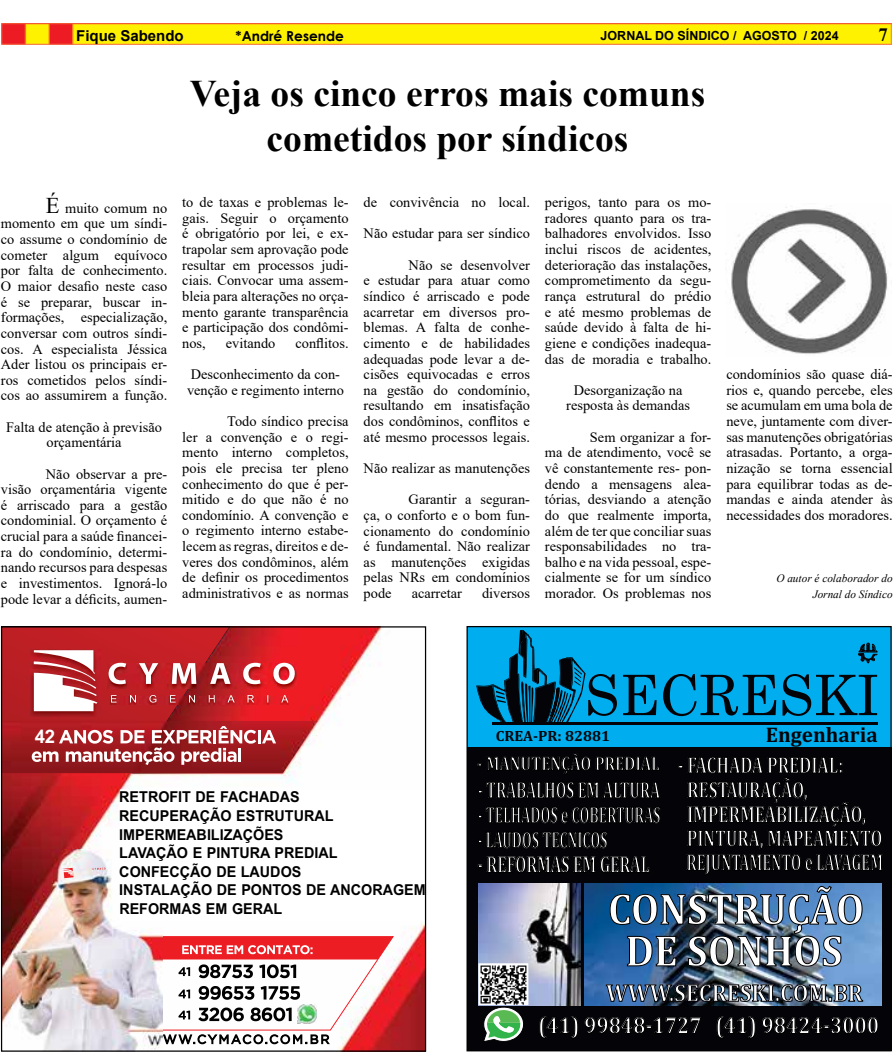
<style>
.page{position:relative;width:893px;height:1053px;background:#fff}
.page>*{position:absolute;margin:0;border:0;box-sizing:border-box;transform-origin:0 0}
.t1{font:55.75px "Century Schoolbook";color:#040408}
.t2{font:700 44.12px/41.8px "Cambria";color:#fff;text-align:center;scale:.92 1}
.t3{font:700 37.5px/45px "Times New Roman";color:#000;text-align:center}
.t4{font:700 24.5px "Cambria";color:#fff;scale:.92 1}
.t5{font:700 23.38px/47.9px "Cambria";color:#fff;scale:.74 1}
.t6{font:700 23.38px "Cambria";color:#fff;scale:.61 1}
.t7{font:700 23.38px "Cambria";color:#fff;scale:.89 1}
.t8{font:700 23.38px "Cambria";color:#fff;scale:.73 1}
.t9{font:700 23.38px "Cambria";color:#fff;scale:.66 1}
.t10{font:700 23.38px "Cambria";color:#fff;scale:.69 1}
.t11{font:700 21.38px "Cambria";color:#040408}
.t12{font:700 19.62px "Cambria";color:#fff;scale:.81 1}
.t13{font:700 18.75px "Times New Roman";color:#000}
.t14{font:700 18.62px "Arial";color:#fff}
.t15{font:700 15px/18.6px "Arial";color:#000;scale:.96 1}
.t16{font:700 15px "Cambria";color:#040408}
.t17{font:700 15px "Arial";color:#000}
.t18{font:14.38px/15.6px "Times New Roman";color:#000;text-align:justify}
.t19{font:700 13.75px "Century Gothic";color:#000}
.t20{font:700 12.5px "Arial";color:#000}
.t21{font:italic 11.25px/15.6px "Times New Roman";color:#000;text-align:right}
.s1{font-size:22.5px}
</style>
<div class="page">
<img style="left:1px;top:23px;width:891px;height:21px">
<div style="left:467px;top:626px;width:424px;height:121px;background:#00aeef"></div>
<hr style="left:492px;top:722px;width:385px;height:2px;background:#040408">
<svg style="left:476px;top:630px;width:110px;height:92px"></svg>
<svg style="left:858px;top:642px;width:20px;height:21px"></svg>
<div style="left:467px;top:747px;width:424px;height:303px;background:#040408"></div>
<svg style="left:482px;top:1005px;width:44px;height:37px"></svg>
<img style="left:584px;top:883px;width:297px;height:121px">
<img style="left:478px;top:883px;width:102px;height:121px">
<img style="left:478px;top:963px;width:50px;height:41px">
<img style="left:731px;top:207px;width:157px;height:147px">
<img style="left:3px;top:628px;width:421px;height:421px">
<img style="left:3px;top:721px;width:315px;height:52px">
<svg style="left:3px;top:628px;width:292px;height:137px"></svg>
<svg style="left:163px;top:935px;width:231px;height:108px"></svg>
<img style="left:13px;top:849px;width:150px;height:200px">
<svg style="left:63px;top:867px;width:11px;height:11px"></svg>
<svg style="left:93px;top:867px;width:13px;height:2px"></svg>
<img style="left:298px;top:1004px;width:19px;height:19px">
<div style="left:120px;top:789px;width:305px;height:131px;background:#fff"></div>
<p class="t17" style="left:76px;top:25px;width:109px">Fique Sabendo</p>
<p class="t19" style="left:236px;top:26px;width:110px">*André Resende</p>
<p class="t20" style="left:601px;top:26px;width:240px">JORNAL DO SÍNDICO / AGOSTO / 2024</p>
<h3 class="t13" style="left:878px;top:21px;width:11px">7</h3>
<p class="t18" style="left:1px;top:200px;width:168px;text-indent:45px"><span class="s1">É</span> muito comum no momento em que um síndi&shy;co assume o condomínio de cometer algum equívoco por falta de conhecimento.<br>O maior desafio neste caso é se preparar, buscar in&shy;formações, especialização, conversar com outros síndi&shy;cos. A especialista Jéssica Ader listou os principais er&shy;ros cometidos pelos síndi&shy;cos ao assumirem a função.</p>
<p class="t18" style="left:6px;top:418px;width:157px;text-align:center">Falta de atenção à previsão orçamentária</p>
<p class="t18" style="left:1px;top:465px;width:168px;text-indent:45px">Não observar a pre&shy;visão orçamentária vigente é arriscado para a gestão condominial. O orçamento é crucial para a saúde financei&shy;ra do condomínio, determi&shy;nando recursos para despesas e investimentos. Ignorá-lo pode levar a déficits, aumen-</p>
<h3 class="t3" style="left:190px;top:70px;width:517px">Veja os cinco erros mais comuns cometidos por síndicos</h3>
<p class="t18" style="left:182px;top:194px;width:168px">to de taxas e problemas le&shy;gais. Seguir o orçamento é obrigatório por lei, e ex&shy;trapolar sem aprovação pode resultar em processos judi&shy;ciais. Convocar uma assem&shy;bleia para alterações no orça&shy;mento garante transparência e participação dos condômi&shy;nos,</p>
<p class="t18" style="left:191px;top:327px;width:159px;line-height:31.2px;text-indent:105px">conflitos.<br>Desconhecimento da con-</p>
<p class="t18" style="left:227px;top:374px;width:123px;line-height:31.2px;text-indent:-40px">venção e regimento interno<br>Todo síndico precisa</p>
<p class="t18" style="left:182px;top:428px;width:168px">ler a convenção e o regi&shy;mento interno completos, pois ele precisa ter pleno conhecimento do que é per&shy;mitido e do que não é no condomínio. A convenção e o regimento interno estabe&shy;lecem as regras, direitos e de&shy;veres dos condôminos, além de definir os procedimentos administrativos e as normas</p>
<p class="t18" style="left:226px;top:335px;width:51px">evitando</p>
<p class="t18" style="left:364px;top:186px;width:168px;line-height:31.2px;text-align:right">de convivência no local.<br>Não estudar para ser síndico<br>Não se desenvolver</p>
<p class="t18" style="left:364px;top:272px;width:168px">e estudar para atuar como síndico é arriscado e pode acarretar em diversos pro&shy;blemas. A falta de conhe&shy;cimento e de habilidades adequadas pode levar a de&shy;cisões equivocadas e erros na gestão do condomínio, resultando em insatisfação dos condôminos, conflitos e até mesmo processos legais.</p>
<p class="t18" style="left:364px;top:452px;width:168px;line-height:31.2px;text-align:right">Não realizar as manutenções<br>Garantir a seguran-</p>
<p class="t18" style="left:364px;top:506px;width:168px">ça, o conforto e o bom fun&shy;cionamento do condomínio é fundamental. Não realizar as manutenções exigidas pelas NRs em condomínios pode</p>
<p class="t18" style="left:412px;top:585px;width:52px">acarretar</p>
<p class="t18" style="left:482px;top:585px;width:49px">diversos</p>
<p class="t18" style="left:545px;top:194px;width:168px">perigos, tanto para os mo&shy;radores quanto para os tra&shy;balhadores envolvidos. Isso inclui riscos de acidentes, deterioração das instalações, comprometimento da segu&shy;rança estrutural do prédio e até mesmo problemas de saúde devido à falta de hi&shy;giene e condições inadequa&shy;das de moradia e trabalho.</p>
<p class="t18" style="left:566px;top:381px;width:125px;text-align:center">Desorganização na resposta às demandas</p>
<p class="t18" style="left:545px;top:428px;width:168px;text-indent:45px">Sem organizar a for&shy;ma de atendimento, você se vê constantemente res- pon&shy;dendo a mensagens alea&shy;tórias, desviando a atenção do que realmente importa, além de ter que conciliar suas responsabilidades no tra&shy;balho e na vida pessoal, espe&shy;cialmente se for um síndico morador. Os problemas nos</p>
<p class="t18" style="left:726px;top:366px;width:168px">condomínios são quase diá&shy;rios e, quando percebe, eles se acumulam em uma bola de neve, juntamente com diver&shy;sas manutenções obrigatórias atrasadas. Portanto, a orga&shy;nização se torna essencial para equilibrar todas as de&shy;mandas e ainda atender às necessidades dos moradores.</p>
<p class="t21" style="left:776px;top:570px;width:118px">O autor é colaborador do<br>Jornal do Síndico</p>
<p class="t14" style="left:35px;top:724px;width:22px">42</p>
<h1 class="t1" style="left:585px;top:648px;width:296px">SECRESKI</h1>
<p class="t16" style="left:496px;top:725px;width:116px">CREA-PR: 82881</p>
<h3 class="t11" style="left:766px;top:719px;width:113px">Engenharia</h3>
<p class="t15" style="left:119px;top:788px;width:321px">RETROFIT DE FACHADAS<br>RECUPERAÇÃO ESTRUTURAL<br>IMPERMEABILIZAÇÕES<br>LAVAÇÃO E PINTURA PREDIAL<br>CONFECÇÃO DE LAUDOS<br>INSTALAÇÃO DE PONTOS DE ANCORAGEM<br>REFORMAS EM GERAL</p>
<h3 class="t12" style="left:477px;top:749px;width:227px">- MANUTENÇÃO PREDIAL</h3>
<h3 class="t6" style="left:478px;top:798px;width:301px">- TELHADOS e COBERTURAS</h3>
<h3 class="t9" style="left:478px;top:773px;width:278px">- TRABALHOS EM ALTURA</h3>
<h3 class="t6" style="left:478px;top:823px;width:214px">- LAUDOS TECNICOS</h3>
<h3 class="t10" style="left:478px;top:847px;width:251px">- REFORMAS EM GERAL</h3>
<h3 class="t5" style="left:687px;top:751px;width:212px;line-height:24.6px;text-indent:-9px">- FACHADA PREDIAL:<br>RESTAURAÇÃO,</h3>
<h3 class="t5" style="left:687px;top:789px;width:267px">IMPERMEABILIZAÇÃO,<br>REJUNTAMENTO e LAVAGEM</h3>
<h3 class="t8" style="left:687px;top:821px;width:269px">PINTURA, MAPEAMENTO</h3>
<h2 class="t2" style="left:608px;top:886px;width:280px">CONSTRUÇÃO<br>DE SONHOS</h2>
<h3 class="t4" style="left:606px;top:975px;width:280px">WWW.SECRESKI.COM.BR</h3>
<h3 class="t7" style="left:538px;top:1008px;width:385px">(41) 99848-1727 (41) 98424-3000</h3>
</div>
